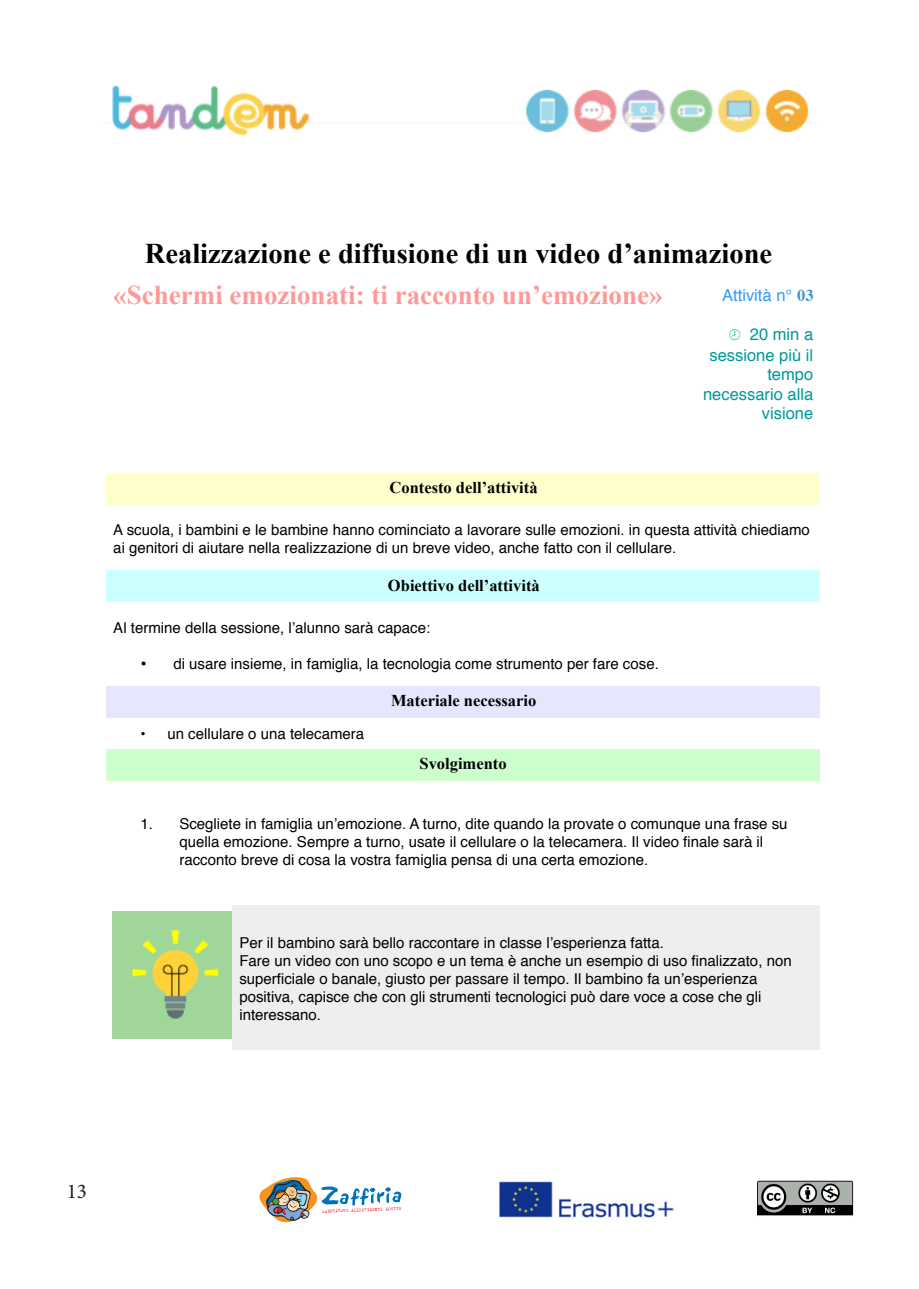
<style>
.page{position:relative;width:919px;height:1289px;background:#fff}
.page>*{position:absolute;margin:0;border:0;box-sizing:border-box;transform-origin:0 0}
.t1{font:700 28.5px "Times New Roman";color:#000}
.t2{font:700 27px "Times New Roman";color:#f99}
.t3{font:21px "Minion Pro";color:#231f20}
.t4{font:700 16.5px "Times New Roman";color:#000}
.t5{font:16.5px/19.6px "Helvetica";color:#099;text-align:right}
.t6{font:16.5px "Helvetica";color:#39f}
.t7{font:700 16.5px "Times";color:#4894d2}
.t8{font:15px/18px "Helvetica";color:#000}
.s1{font-family:"Times New Roman";font-weight:700}
.s2{font-size:18px}
</style>
<div class="page">
<div style="left:107px;top:473px;width:712px;height:31px;background:#ffc"></div>
<div style="left:107px;top:570px;width:712px;height:32px;background:#cff"></div>
<div style="left:107px;top:686px;width:712px;height:31px;background:#e6e6ff"></div>
<div style="left:107px;top:749px;width:712px;height:31px;background:#cfc"></div>
<div style="left:232px;top:905px;width:587px;height:144px;background:#eee"></div>
<img style="left:113px;top:911px;width:119px;height:127px">
<img style="left:112px;top:85px;width:697px;height:51px">
<img style="left:259px;top:1177px;width:142px;height:45px">
<img style="left:757px;top:1180px;width:97px;height:36px">
<img style="left:498px;top:1181px;width:176px;height:37px">
<p class="t1" style="left:145px;top:234px;width:629px">Realizzazione e diffusione di un video d’animazione</p>
<p class="t2" style="left:113px;top:276px;width:550px">«Schermi emozionati: ti racconto un’emozione»</p>
<p class="t6" style="left:722px;top:283px;width:92px">Attività n° <span class="s1">1</span></p>
<p class="t5" style="left:703px;top:325px;width:112px">20 min a sessione più il tempo necessario alla visione</p>
<p class="t7" style="left:797px;top:279px;width:18px">03</p>
<p class="t4" style="left:389px;top:476px;width:150px">Contesto dell’attività</p>
<p class="t8" style="left:113px;top:521px;width:698px">A scuola, i bambini e le bambine hanno cominciato a lavorare sulle emozioni. in questa attività chiediamo ai genitori di aiutare nella realizzazione di un breve video, anche fatto con il cellulare.</p>
<p class="t4" style="left:388px;top:573px;width:153px">Obiettivo dell’attività</p>
<p class="t8" style="left:113px;top:618px;width:318px">Al termine della sessione, l’alunno sarà capace:</p>
<p class="t8" style="left:140px;top:654px;width:520px"><span class="s2">•</span> di usare insieme, in famiglia, la tecnologia come strumento per fare cose.</p>
<p class="t4" style="left:391px;top:689px;width:147px">Materiale necessario</p>
<p class="t8" style="left:140px;top:725px;width:225px">• un cellulare o una telecamera</p>
<p class="t4" style="left:419px;top:752px;width:89px">Svolgimento</p>
<p class="t8" style="left:179px;top:815px;width:609px;text-indent:-39px">1. Scegliete in famiglia un’emozione. A turno, dite quando la provate o comunque una frase su quella emozione. Sempre a turno, usate il cellulare o la telecamera. Il video finale sarà il racconto breve di cosa la vostra famiglia pensa di una certa emozione.</p>
<p class="t8" style="left:239px;top:933px;width:553px">Per il bambino sarà bello raccontare in classe l’esperienza fatta.<br>Fare un video con uno scopo e un tema è anche un esempio di uso finalizzato, non superficiale o banale, giusto per passare il tempo. Il bambino fa un’esperienza positiva, capisce che con gli strumenti tecnologici può dare voce a cose che gli interessano.</p>
<p class="t3" style="left:67px;top:1177px;width:22px">13</p>
</div>
